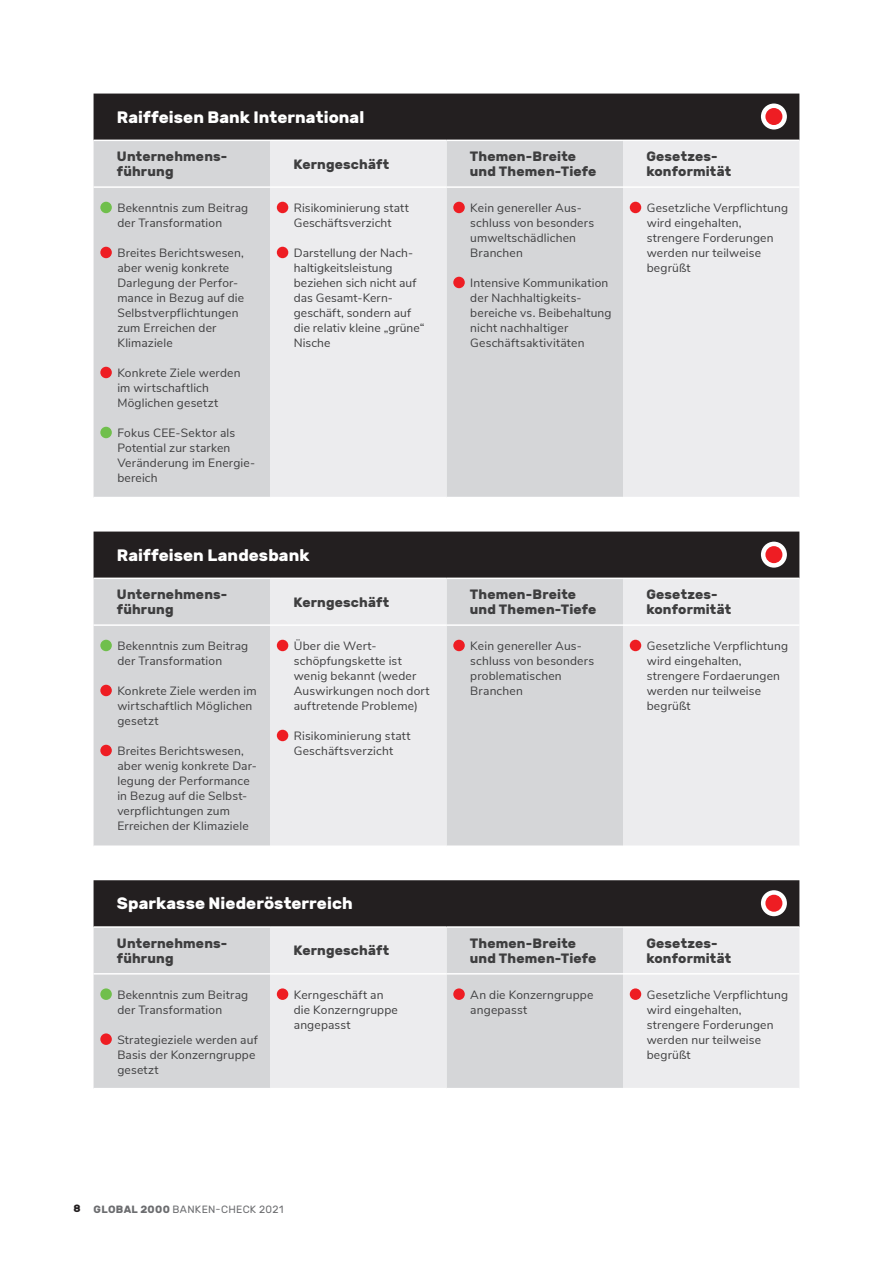
<style>
.page{position:relative;width:893px;height:1263px;background:#fff}
.page>*{position:absolute;margin:0;border:0;box-sizing:border-box;transform-origin:0 0}
.t1{font:700 16.5px "Rubik";letter-spacing:.005em;color:#fff}
.t2{font:700 13.5px/15px "Rubik";letter-spacing:.015em;color:#3e3e3f}
.t3{font:12px/15px "Nunito Sans";letter-spacing:.015em;color:#3e3e3f}
.t4{font:10.5px "Rubik";letter-spacing:.03em;color:#6c6d70}
.s1{font-weight:700;color:#231f20}
.s2{font-weight:700}
</style>
<div class="page">
<div style="left:94px;top:94px;width:705px;height:46px;background:#231f20"></div>
<div style="left:94px;top:141px;width:176px;height:356px;background:#d5d6d8"></div>
<svg style="left:270px;top:141px;width:529px;height:356px;background:#e4e4e6"></svg>
<hr style="left:270px;top:186px;width:176px;height:2px;background:#fff">
<hr style="left:446px;top:186px;width:177px;height:2px;background:#fff">
<hr style="left:623px;top:186px;width:176px;height:2px;background:#fff">
<hr style="left:94px;top:186px;width:176px;height:2px;background:#fff">
<div style="left:100px;top:202px;width:12px;height:11px;background:#70bf4c;border-radius:50%"></div>
<div style="left:100px;top:247px;width:12px;height:11px;background:#ee1d23;border-radius:50%"></div>
<div style="left:100px;top:367px;width:12px;height:11px;background:#ee1d23;border-radius:50%"></div>
<div style="left:100px;top:427px;width:12px;height:11px;background:#70bf4c;border-radius:50%"></div>
<div style="left:277px;top:202px;width:11px;height:11px;background:#ee1d23;border-radius:50%"></div>
<div style="left:277px;top:247px;width:11px;height:11px;background:#ee1d23;border-radius:50%"></div>
<div style="left:453px;top:202px;width:12px;height:11px;background:#ee1d23;border-radius:50%"></div>
<div style="left:453px;top:277px;width:12px;height:11px;background:#ee1d23;border-radius:50%"></div>
<div style="left:630px;top:202px;width:11px;height:11px;background:#ee1d23;border-radius:50%"></div>
<div style="left:94px;top:531px;width:705px;height:47px;background:#231f20"></div>
<div style="left:94px;top:579px;width:176px;height:266px;background:#d5d6d8"></div>
<svg style="left:270px;top:579px;width:529px;height:266px;background:#e4e4e6"></svg>
<hr style="left:270px;top:624px;width:176px;height:2px;background:#fff">
<hr style="left:446px;top:624px;width:177px;height:2px;background:#fff">
<hr style="left:623px;top:624px;width:176px;height:2px;background:#fff">
<hr style="left:94px;top:624px;width:176px;height:2px;background:#fff">
<div style="left:100px;top:640px;width:12px;height:11px;background:#70bf4c;border-radius:50%"></div>
<div style="left:100px;top:685px;width:12px;height:11px;background:#ee1d23;border-radius:50%"></div>
<div style="left:100px;top:745px;width:12px;height:11px;background:#ee1d23;border-radius:50%"></div>
<div style="left:277px;top:640px;width:11px;height:11px;background:#ee1d23;border-radius:50%"></div>
<div style="left:277px;top:730px;width:11px;height:11px;background:#ee1d23;border-radius:50%"></div>
<div style="left:453px;top:640px;width:12px;height:11px;background:#ee1d23;border-radius:50%"></div>
<div style="left:630px;top:640px;width:11px;height:11px;background:#ee1d23;border-radius:50%"></div>
<div style="left:94px;top:880px;width:705px;height:46px;background:#231f20"></div>
<div style="left:94px;top:928px;width:176px;height:160px;background:#d5d6d8"></div>
<svg style="left:270px;top:928px;width:529px;height:160px;background:#e4e4e6"></svg>
<hr style="left:270px;top:973px;width:176px;height:1px;background:#fff">
<hr style="left:446px;top:973px;width:177px;height:1px;background:#fff">
<hr style="left:623px;top:973px;width:176px;height:1px;background:#fff">
<hr style="left:94px;top:973px;width:176px;height:1px;background:#fff">
<div style="left:100px;top:988px;width:12px;height:12px;background:#70bf4c;border-radius:50%"></div>
<div style="left:100px;top:1033px;width:12px;height:12px;background:#ee1d23;border-radius:50%"></div>
<div style="left:277px;top:988px;width:11px;height:12px;background:#ee1d23;border-radius:50%"></div>
<div style="left:453px;top:988px;width:12px;height:12px;background:#ee1d23;border-radius:50%"></div>
<div style="left:630px;top:988px;width:11px;height:12px;background:#ee1d23;border-radius:50%"></div>
<svg style="left:759px;top:102px;width:30px;height:30px"></svg>
<div style="left:757px;top:99px;width:34px;height:35px;border:4px solid #231f20;border-radius:50%"></div>
<div style="left:765px;top:108px;width:17px;height:17px;background:#ee1d23;border-radius:50%"></div>
<svg style="left:759px;top:540px;width:30px;height:30px"></svg>
<div style="left:757px;top:538px;width:34px;height:34px;border:4px solid #231f20;border-radius:50%"></div>
<div style="left:765px;top:546px;width:17px;height:17px;background:#ee1d23;border-radius:50%"></div>
<svg style="left:759px;top:888px;width:30px;height:30px"></svg>
<div style="left:757px;top:886px;width:34px;height:34px;border:4px solid #231f20;border-radius:50%"></div>
<div style="left:765px;top:895px;width:17px;height:17px;background:#ee1d23;border-radius:50%"></div>
<h1 class="t1" style="left:117px;top:107px;width:249px">Raiffeisen Bank International</h1>
<p class="t2" style="left:117px;top:149px;width:112px">Unternehmens&shy;führung</p>
<p class="t2" style="left:293px;top:157px;width:97px">Kerngeschäft</p>
<p class="t2" style="left:470px;top:149px;width:128px">Themen-Breite und Themen-Tiefe</p>
<p class="t2" style="left:646px;top:149px;width:86px">Gesetzes&shy;konformität</p>
<p class="t3" style="left:117px;top:200px;width:132px">Bekenntnis zum Beitrag der Transformation</p>
<p class="t3" style="left:117px;top:245px;width:128px">Breites Berichtswesen, aber wenig konkrete<br>Darlegung der Perfor&shy;mance in Bezug auf die<br>Selbstverpflichtungen zum Erreichen der<br>Klimaziele</p>
<p class="t3" style="left:117px;top:365px;width:125px">Konkrete Ziele werden im wirtschaftlich<br>Möglichen gesetzt</p>
<p class="t3" style="left:117px;top:425px;width:139px">Fokus CEE-Sektor als<br>Potential zur starken<br>Veränderung im Energie&shy;bereich</p>
<p class="t3" style="left:647px;top:200px;width:143px">Gesetzliche Verpflichtung wird eingehalten, strengere Forderungen werden nur teilweise begrüßt</p>
<p class="t3" style="left:294px;top:200px;width:116px">Risikominierung statt<br>Geschäftsverzicht</p>
<p class="t3" style="left:294px;top:245px;width:132px">Darstellung der Nach&shy;haltigkeitsleistung beziehen sich nicht auf das Gesamt-Kern&shy;geschäft, sondern auf die relativ kleine „grüne“<br>Nische</p>
<p class="t3" style="left:470px;top:200px;width:125px">Kein genereller Aus&shy;schluss von besonders umweltschädlichen<br>Branchen</p>
<p class="t3" style="left:470px;top:275px;width:143px">Intensive Kommunikation der Nachhaltigkeits&shy;bereiche vs. Beibehaltung nicht nachhaltiger<br>Geschäftsaktivitäten</p>
<h1 class="t1" style="left:117px;top:545px;width:194px">Raiffeisen Landesbank</h1>
<p class="t2" style="left:117px;top:587px;width:112px">Unternehmens&shy;führung</p>
<p class="t2" style="left:293px;top:595px;width:97px">Kerngeschäft</p>
<p class="t2" style="left:470px;top:587px;width:128px">Themen-Breite und Themen-Tiefe</p>
<p class="t2" style="left:646px;top:587px;width:86px">Gesetzes&shy;konformität</p>
<p class="t3" style="left:117px;top:638px;width:132px">Bekenntnis zum Beitrag der Transformation</p>
<p class="t3" style="left:117px;top:683px;width:141px">Konkrete Ziele werden im wirtschaftlich Möglichen gesetzt</p>
<p class="t3" style="left:117px;top:743px;width:141px">Breites Berichtswesen, aber wenig konkrete Dar&shy;legung der Performance in Bezug auf die Selbst&shy;verpflichtungen zum<br>Erreichen der Klimaziele</p>
<p class="t3" style="left:294px;top:638px;width:137px">Über die Wert&shy;schöpfungskette ist wenig bekannt (weder<br>Auswirkungen noch dort auftretende Probleme)</p>
<p class="t3" style="left:294px;top:728px;width:118px">Risikominierung statt<br>Geschäftsverzicht</p>
<p class="t3" style="left:470px;top:638px;width:125px">Kein genereller Aus&shy;schluss von besonders problematischen<br>Branchen</p>
<p class="t3" style="left:647px;top:638px;width:143px">Gesetzliche Verpflichtung wird eingehalten, strengere Fordaerungen werden nur teilweise begrüßt</p>
<h1 class="t1" style="left:117px;top:894px;width:237px">Sparkasse Niederösterreich</h1>
<p class="t2" style="left:117px;top:936px;width:112px">Unternehmens&shy;führung</p>
<p class="t2" style="left:293px;top:944px;width:97px">Kerngeschäft</p>
<p class="t2" style="left:470px;top:936px;width:128px">Themen-Breite und Themen-Tiefe</p>
<p class="t2" style="left:646px;top:936px;width:86px">Gesetzes&shy;konformität</p>
<p class="t3" style="left:117px;top:986px;width:132px">Bekenntnis zum Beitrag der Transformation</p>
<p class="t3" style="left:117px;top:1031px;width:142px">Strategieziele werden auf<br>Basis der Konzerngruppe gesetzt</p>
<p class="t3" style="left:294px;top:986px;width:106px">Kerngeschäft an die Konzerngruppe angepasst</p>
<p class="t3" style="left:470px;top:986px;width:125px">An die Konzerngruppe angepasst</p>
<p class="t3" style="left:647px;top:986px;width:143px">Gesetzliche Verpflichtung wird eingehalten, strengere Forderungen werden nur teilweise begrüßt</p>
<p class="t4" style="left:74px;top:1203px;width:211px"><span class="s1">8</span> <span class="s2">GLOBAL 2000</span> BANKEN-CHECK 2021</p>
</div>
